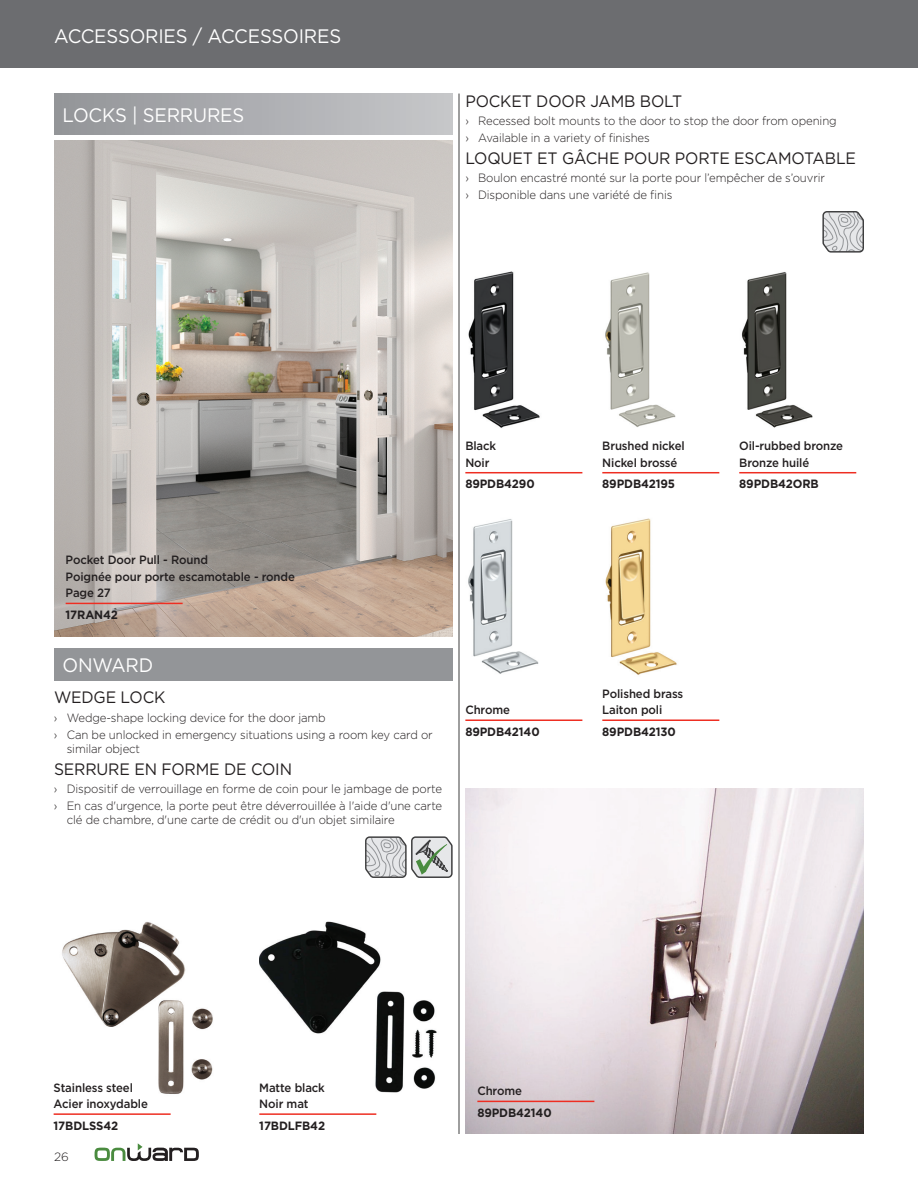
<style>
.page{position:relative;width:918px;height:1188px;background:#fff}
.page>*{position:absolute;margin:0;border:0;box-sizing:border-box;transform-origin:0 0}
.t1{font:19.5px "Gotham";letter-spacing:-.01em;color:#fff;scale:.95 1}
.t2{font:16.5px "Gotham";letter-spacing:-.01em;color:#231f20;scale:.95 1}
.t3{font:300 12px/16.5px "Gotham";letter-spacing:-.01em;color:#231f20;scale:.95 1}
.t4{font:500 12px/16.5px "Gotham";letter-spacing:-.01em;color:#231f20;scale:.95 1}
.t5{font:700 12px "Gotham";letter-spacing:-.01em;color:#231f20;scale:.95 1}
.t6{font:300 12px "Gotham";letter-spacing:-.01em;color:#231f20}
</style>
<div class="page">
<svg style="left:95px;top:1143px;width:104px;height:18px"></svg>
<div style="left:0;top:0;width:918px;height:68px;background:#6c6d70"></div>
<svg style="left:365px;top:836px;width:88px;height:42px;background:#bdc1bf"></svg>
<svg style="left:822px;top:211px;width:42px;height:42px;background:#c2c3c5"></svg>
<hr style="left:459px;top:94px;width:1px;height:1040px;background:#3e3e3f">
<img style="left:468px;top:271px;width:72px;height:157px">
<img style="left:468px;top:519px;width:71px;height:155px">
<img style="left:605px;top:272px;width:71px;height:155px">
<img style="left:605px;top:518px;width:72px;height:157px">
<img style="left:741px;top:272px;width:72px;height:156px">
<img style="left:54px;top:141px;width:399px;height:495px">
<img style="left:259px;top:921px;width:178px;height:172px">
<img style="left:62px;top:922px;width:151px;height:172px">
<img style="left:465px;top:789px;width:399px;height:345px">
<hr style="left:66px;top:603px;width:117px;height:1px;background:#ee2e22">
<hr style="left:465px;top:472px;width:117px;height:1px;background:#ee2e22">
<hr style="left:465px;top:719px;width:117px;height:2px;background:#ee2e22">
<hr style="left:477px;top:1101px;width:117px;height:1px;background:#ee2e22">
<hr style="left:602px;top:472px;width:117px;height:1px;background:#ee2e22">
<hr style="left:602px;top:719px;width:117px;height:2px;background:#ee2e22">
<hr style="left:739px;top:472px;width:117px;height:1px;background:#ee2e22">
<div style="left:54px;top:94px;width:399px;height:41px;background:linear-gradient(to right,#939498,#c6c7ca)"></div>
<div style="left:54px;top:648px;width:399px;height:33px;background:#939598"></div>
<hr style="left:259px;top:1113px;width:117px;height:2px;background:#ee2e22">
<hr style="left:54px;top:1113px;width:117px;height:2px;background:#ee2e22">
<h1 class="t1" style="left:54px;top:23px;width:304px">ACCESSORIES / ACCESSOIRES</h1>
<h1 class="t1" style="left:63px;top:103px;width:193px">LOCKS | SERRURES</h1>
<h2 class="t2" style="left:465px;top:90px;width:230px">POCKET DOOR JAMB BOLT</h2>
<p class="t3" style="left:465px;top:113px;width:392px">› Recessed bolt mounts to the door to stop the door from opening › Available in a variety of finishes</p>
<h2 class="t2" style="left:465px;top:147px;width:413px">LOQUET ET GÂCHE POUR PORTE ESCAMOTABLE</h2>
<p class="t3" style="left:465px;top:170px;width:380px">› Boulon encastré monté sur la porte pour l’empêcher de s’ouvrir › Disponible dans une variété de finis</p>
<p class="t4" style="left:465px;top:438px;width:34px">Black<br>Noir</p>
<p class="t5" style="left:465px;top:476px;width:74px">89PDB4290</p>
<p class="t4" style="left:66px;top:552px;width:243px">Pocket Door Pull - Round<br>Poignée pour porte escamotable - ronde<br>Page 27</p>
<p class="t5" style="left:66px;top:607px;width:57px">17RAN42</p>
<h1 class="t1" style="left:63px;top:653px;width:97px">ONWARD</h1>
<h2 class="t2" style="left:54px;top:687px;width:119px">WEDGE LOCK</h2>
<p class="t3" style="left:54px;top:709px;width:400px">› Wedge-shape locking device for the door jamb<br>› Can be unlocked in emergency situations using a room key card or</p>
<p class="t3" style="left:67px;top:740px;width:79px">similar object</p>
<h2 class="t2" style="left:54px;top:758px;width:252px">SERRURE EN FORME DE COIN</h2>
<p class="t3" style="left:54px;top:781px;width:410px">› Dispositif de verrouillage en forme de coin pour le jambage de porte › En cas d'urgence, la porte peut être déverrouillée à l'aide d'une carte</p>
<p class="t3" style="left:67px;top:812px;width:347px">clé de chambre, d'une carte de crédit ou d'un objet similaire</p>
<p class="t4" style="left:465px;top:702px;width:48px">Chrome</p>
<p class="t5" style="left:465px;top:724px;width:80px">89PDB42140</p>
<p class="t4" style="left:602px;top:438px;width:88px">Brushed nickel<br>Nickel brossé</p>
<p class="t5" style="left:602px;top:476px;width:78px">89PDB42195</p>
<p class="t4" style="left:739px;top:438px;width:111px">Oil-rubbed bronze<br>Bronze huilé</p>
<p class="t5" style="left:739px;top:476px;width:85px">89PDB42ORB</p>
<p class="t4" style="left:602px;top:685px;width:87px">Polished brass<br>Laiton poli</p>
<p class="t5" style="left:602px;top:724px;width:79px">89PDB42130</p>
<p class="t4" style="left:54px;top:1079px;width:101px">Stainless steel<br>Acier inoxydable</p>
<p class="t5" style="left:54px;top:1118px;width:69px">17BDLSS42</p>
<p class="t6" style="left:54px;top:1149px;width:16px">26</p>
<p class="t4" style="left:259px;top:1079px;width:71px">Matte black<br>Noir mat</p>
<p class="t5" style="left:259px;top:1118px;width:71px">17BDLFB42</p>
<p class="t4" style="left:477px;top:1083px;width:48px">Chrome</p>
<p class="t5" style="left:477px;top:1105px;width:80px">89PDB42140</p>
</div>
